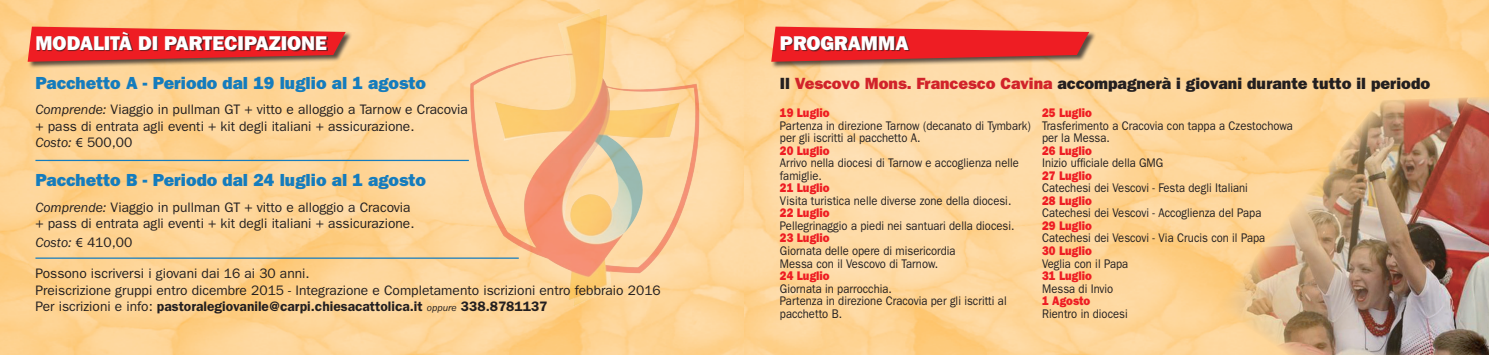
<style>
.page{position:relative;width:1489px;height:355px;background:#fff}
.page>*{position:absolute;margin:0;border:0;box-sizing:border-box;transform-origin:0 0}
.t1{font:20px "ITC Franklin Gothic Std Hvy";color:#fff}
.t2{font:17.5px "ITC Franklin Gothic Std Hvy";color:#157cbd}
.t3{font:16.25px "ITC Franklin Gothic Std Hvy";color:#231f20}
.t4{font:13.75px "ITC Franklin Gothic Std";color:#231f20}
.t5{font:600 13.75px "ITC Franklin Gothic Std";color:#231f20}
.t6{font:italic 13.75px "ITC Franklin Gothic Std";color:#231f20}
.t7{font:12.5px/12.5px "ITC Franklin Gothic Std";color:#231f20;scale:.9 1}
.Stile_di_paragrafo_1{font:12.5px "ITC Franklin Gothic Std Hvy";color:#ee1d23;scale:.9 1}
.s1{font-style:italic}
.s2{font-family:"Myriad Pro";font-style:normal}
.s3{font-style:normal}
.s4{font-weight:400}
.s5{font-weight:400;font-style:italic;font-size:10px}
.s6{color:#d1232a}
</style>
<div class="page">
<img style="left:0;top:0;width:744px;height:354px">
<img style="left:744px;top:0;width:744px;height:354px">
<div style="left:28px;top:26px;width:324px;height:43px;background:#231f20;opacity:.75"></div>
<svg style="left:28px;top:27px;width:317px;height:35px;background:#d94b3f"></svg>
<div style="left:771px;top:26px;width:324px;height:43px;background:#231f20;opacity:.75"></div>
<svg style="left:771px;top:27px;width:318px;height:35px;background:#e13a36"></svg>
<div style="left:37px;top:33px;width:291px;height:19px;background:#231f20;opacity:.75"></div>
<div style="left:781px;top:36px;width:128px;height:16px;background:#231f20;opacity:.75"></div>
<img style="left:456px;top:0;width:260px;height:319px">
<img style="left:1216px;top:96px;width:272px;height:258px">
<hr style="left:35px;top:160px;width:434px;height:1px;background:#157cbd">
<hr style="left:35px;top:257px;width:484px;height:1px;background:#157cbd">
<p class="t1" style="left:35px;top:31px;width:293px">MODALITÀ DI PARTECIPAZIONE</p>
<p class="t1" style="left:780px;top:31px;width:130px">PROGRAMMA</p>
<p class="t2" style="left:35px;top:72px;width:392px">Pacchetto A - Periodo dal 19 luglio al 1 agosto</p>
<p class="t4" style="left:35px;top:101px;width:434px"><span class="s1">Comprende:</span> Viaggio in pullman GT + vitto e alloggio a Tarnow e Cracovia</p>
<p class="t4" style="left:35px;top:118px;width:380px">+ pass di entrata agli eventi + kit degli italiani + assicurazione.</p>
<p class="t6" style="left:35px;top:135px;width:98px">Costo: <span class="s2">€</span> <span class="s3">500,00</span></p>
<p class="t2" style="left:35px;top:170px;width:392px">Pacchetto B - Periodo dal 24 luglio al 1 agosto</p>
<p class="t4" style="left:35px;top:199px;width:377px"><span class="s1">Comprende:</span> Viaggio in pullman GT + vitto e alloggio a Cracovia</p>
<p class="t4" style="left:35px;top:215px;width:380px">+ pass di entrata agli eventi + kit degli italiani + assicurazione.</p>
<p class="t6" style="left:35px;top:234px;width:98px">Costo: <span class="s2">€</span> <span class="s3">410,00</span></p>
<p class="t4" style="left:35px;top:265px;width:276px">Possono iscriversi i giovani dai 16 ai 30 anni.</p>
<p class="t4" style="left:35px;top:281px;width:627px">Preiscrizione gruppi entro dicembre 2015 - Integrazione e Completamento iscrizioni entro febbraio 2016</p>
<p class="t5" style="left:35px;top:298px;width:513px"><span class="s4">Per iscrizioni e info:</span> pastoralegiovanile@carpi.chiesacattolica.it <span class="s5">oppure</span> 338.8781137</p>
<p class="t3" style="left:780px;top:73px;width:651px">Il <span class="s6">Vescovo Mons. Francesco Cavina</span> accompagnerà i giovani durante tutto il periodo</p>
<p class="Stile_di_paragrafo_1" style="left:780px;top:105px;width:57px">19 Luglio</p>
<p class="t7" style="left:780px;top:119px;width:280px">Partenza in direzione Tarnow (decanato di Tymbark) per gli iscritti al pacchetto A.</p>
<p class="Stile_di_paragrafo_1" style="left:780px;top:143px;width:57px">20 Luglio</p>
<p class="t7" style="left:780px;top:157px;width:267px">Arrivo nella diocesi di Tarnow e accoglienza nelle famiglie.</p>
<p class="Stile_di_paragrafo_1" style="left:780px;top:180px;width:57px">21 Luglio</p>
<p class="t7" style="left:780px;top:194px;width:258px">Visita turistica nelle diverse zone della diocesi.</p>
<p class="Stile_di_paragrafo_1" style="left:780px;top:205px;width:57px">22 Luglio</p>
<p class="t7" style="left:780px;top:219px;width:262px">Pellegrinaggio a piedi nei santuari della diocesi.</p>
<p class="Stile_di_paragrafo_1" style="left:780px;top:230px;width:57px">23 Luglio</p>
<p class="t7" style="left:780px;top:244px;width:197px">Giornata delle opere di misericordia</p>
<p class="t7" style="left:780px;top:257px;width:177px">Messa con il Vescovo di Tarnow.</p>
<p class="Stile_di_paragrafo_1" style="left:780px;top:268px;width:57px">24 Luglio</p>
<p class="t7" style="left:780px;top:282px;width:126px">Giornata in parrocchia.</p>
<p class="t7" style="left:780px;top:294px;width:253px">Partenza in direzione Cracovia per gli iscritti al pacchetto B.</p>
<p class="Stile_di_paragrafo_1" style="left:1042px;top:105px;width:57px">25 Luglio</p>
<p class="t7" style="left:1042px;top:119px;width:280px">Trasferimento a Cracovia con tappa a Czestochowa per la Messa.</p>
<p class="Stile_di_paragrafo_1" style="left:1042px;top:143px;width:57px">26 Luglio</p>
<p class="t7" style="left:1042px;top:157px;width:136px">Inizio ufficiale della GMG</p>
<p class="Stile_di_paragrafo_1" style="left:1042px;top:168px;width:57px">27 Luglio</p>
<p class="t7" style="left:1042px;top:182px;width:230px">Catechesi dei Vescovi - Festa degli Italiani</p>
<p class="Stile_di_paragrafo_1" style="left:1042px;top:193px;width:57px">28 Luglio</p>
<p class="t7" style="left:1042px;top:207px;width:245px">Catechesi dei Vescovi - Accoglienza del Papa</p>
<p class="Stile_di_paragrafo_1" style="left:1042px;top:218px;width:57px">29 Luglio</p>
<p class="t7" style="left:1042px;top:232px;width:249px">Catechesi dei Vescovi - Via Crucis con il Papa</p>
<p class="Stile_di_paragrafo_1" style="left:1042px;top:243px;width:57px">30 Luglio</p>
<p class="t7" style="left:1042px;top:257px;width:97px">Veglia con il Papa</p>
<p class="Stile_di_paragrafo_1" style="left:1042px;top:268px;width:57px">31 Luglio</p>
<p class="t7" style="left:1042px;top:282px;width:81px">Messa di Invio</p>
<p class="Stile_di_paragrafo_1" style="left:1042px;top:293px;width:55px">1 Agosto</p>
<p class="t7" style="left:1042px;top:307px;width:97px">Rientro in diocesi</p>
</div>
